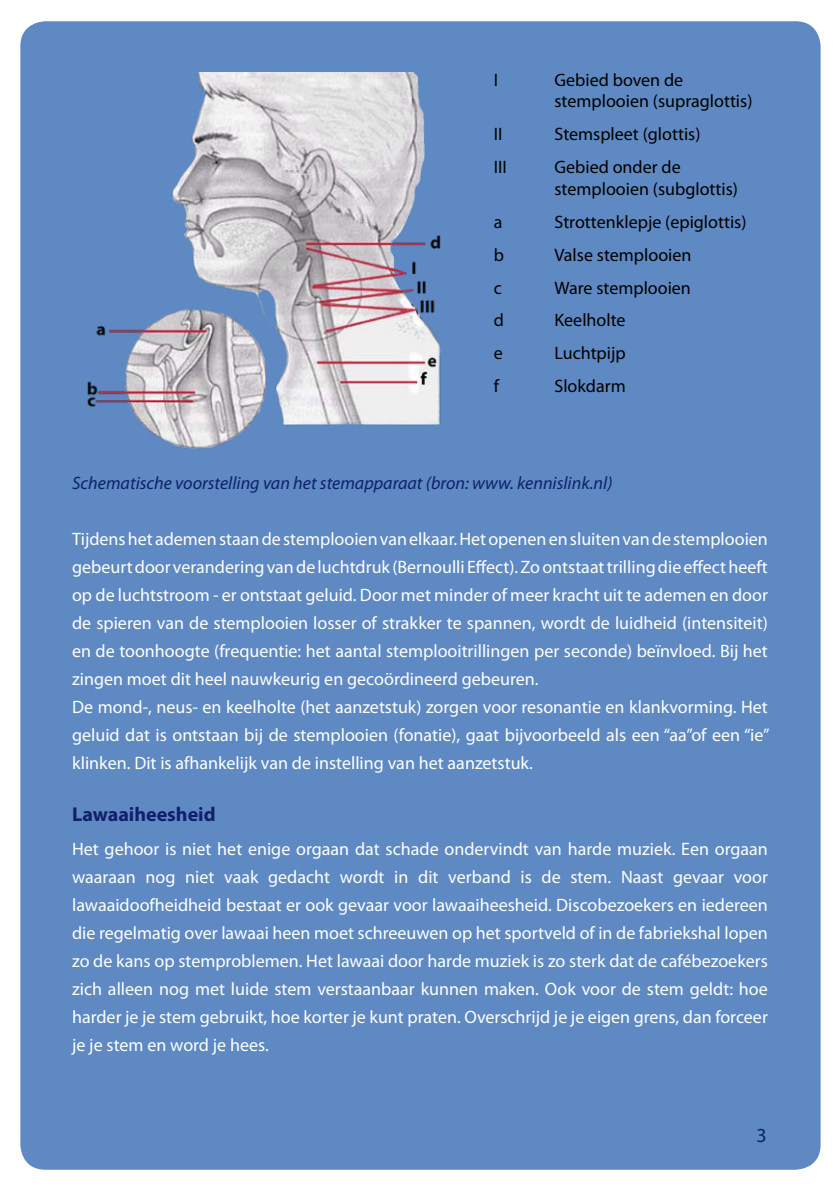
<style>
.page{position:relative;width:840px;height:1191px;background:#fff}
.page>*{position:absolute;margin:0;border:0;box-sizing:border-box;transform-origin:0 0}
.t1{font:700 20px "Myriad Pro";color:#10206b}
.t2{font:20px "Myriad Pro";color:#10206b}
.t3{font:18px/28px "Myriad Pro";color:#fff}
.t4{font:18px/21.6px "Myriad Pro";color:#000}
.t5{font:italic 18px "Myriad Pro";color:#10206b}
</style>
<div class="page">
<div style="left:21px;top:22px;width:798px;height:1146px;background:#5e89c2;border-radius:24px"></div>
<img style="left:87px;top:72px;width:354px;height:377px">
<p class="t4" style="left:554px;top:68px;width:199px;text-indent:12px">ebied boven de stemplooien (supraglottis)</p>
<p class="t4" style="left:493px;top:123px;width:40px">II S</p>
<p class="t4" style="left:563px;top:123px;width:138px">temspleet (glottis)</p>
<p class="t4" style="left:493px;top:156px;width:44px">III G</p>
<p class="t4" style="left:493px;top:68px;width:39px">I G</p>
<p class="t4" style="left:554px;top:156px;width:185px;text-indent:12px">ebied onder de stemplooien (subglottis)</p>
<p class="t4" style="left:493px;top:210px;width:40px">a S</p>
<p class="t4" style="left:563px;top:210px;width:184px">trottenklepje (epiglottis)</p>
<p class="t4" style="left:493px;top:243px;width:42px">b V</p>
<p class="t4" style="left:563px;top:243px;width:129px">alse stemplooien</p>
<p class="t4" style="left:493px;top:276px;width:43px">c W</p>
<p class="t4" style="left:569px;top:276px;width:123px">are stemplooien</p>
<p class="t4" style="left:493px;top:309px;width:44px">d K</p>
<p class="t4" style="left:564px;top:309px;width:63px">eelholte</p>
<p class="t4" style="left:493px;top:342px;width:40px">e L</p>
<p class="t4" style="left:562px;top:342px;width:64px">uchtpijp</p>
<p class="t4" style="left:493px;top:375px;width:39px">f S</p>
<p class="t4" style="left:563px;top:375px;width:64px">lokdarm</p>
<p class="t5" style="left:72px;top:472px;width:541px">Schematische voorstelling van het stemapparaat (bron: www. kennislink.nl)</p>
<p class="t3" style="left:72px;top:524px;width:698px">Tijdens het ademen staan de stemplooien van elkaar. Het openen en sluiten van de stemplooien gebeurt door verandering van de luchtdruk (Bernoulli Effect). Zo ontstaat trilling die effect heeft op de luchtstroom - er ontstaat geluid. Door met minder of meer kracht uit te ademen en door de spieren van de stemplooien losser of strakker te spannen, wordt de luidheid (intensiteit) en de toonhoogte (frequentie: het aantal stemplooitrillingen per seconde) beïnvloed. Bij het zingen moet dit heel nauwkeurig en gecoördineerd gebeuren.<br>De mond-, neus- en keelholte (het aanzetstuk) zorgen voor resonantie en klankvorming. Het geluid dat is ontstaan bij de stemplooien (fonatie), gaat bijvoorbeeld als een “aa”of een “ie” klinken. Dit is afhankelijk van de instelling van het aanzetstuk.</p>
<p class="t1" style="left:72px;top:801px;width:145px">Lawaaiheesheid</p>
<p class="t3" style="left:72px;top:834px;width:697px;text-align:justify">Het gehoor is niet het enige orgaan dat schade ondervindt van harde muziek. Een orgaan waaraan nog niet vaak gedacht wordt in dit verband is de stem. Naast gevaar voor lawaaidoofheidheid bestaat er ook gevaar voor lawaaiheesheid. Discobezoekers en iedereen die regelmatig over lawaai heen moet schreeuwen op het sportveld of in de fabriekshal lopen zo de kans op stemproblemen. Het lawaai door harde muziek is zo sterk dat de cafébezoekers zich alleen nog met luide stem verstaanbaar kunnen maken. Ook voor de stem geldt: hoe harder je je stem gebruikt, hoe korter je kunt praten. Overschrijd je je eigen grens, dan forceer je je stem en word je hees.</p>
<p class="t2" style="left:756px;top:1122px;width:12px">3</p>
</div>
